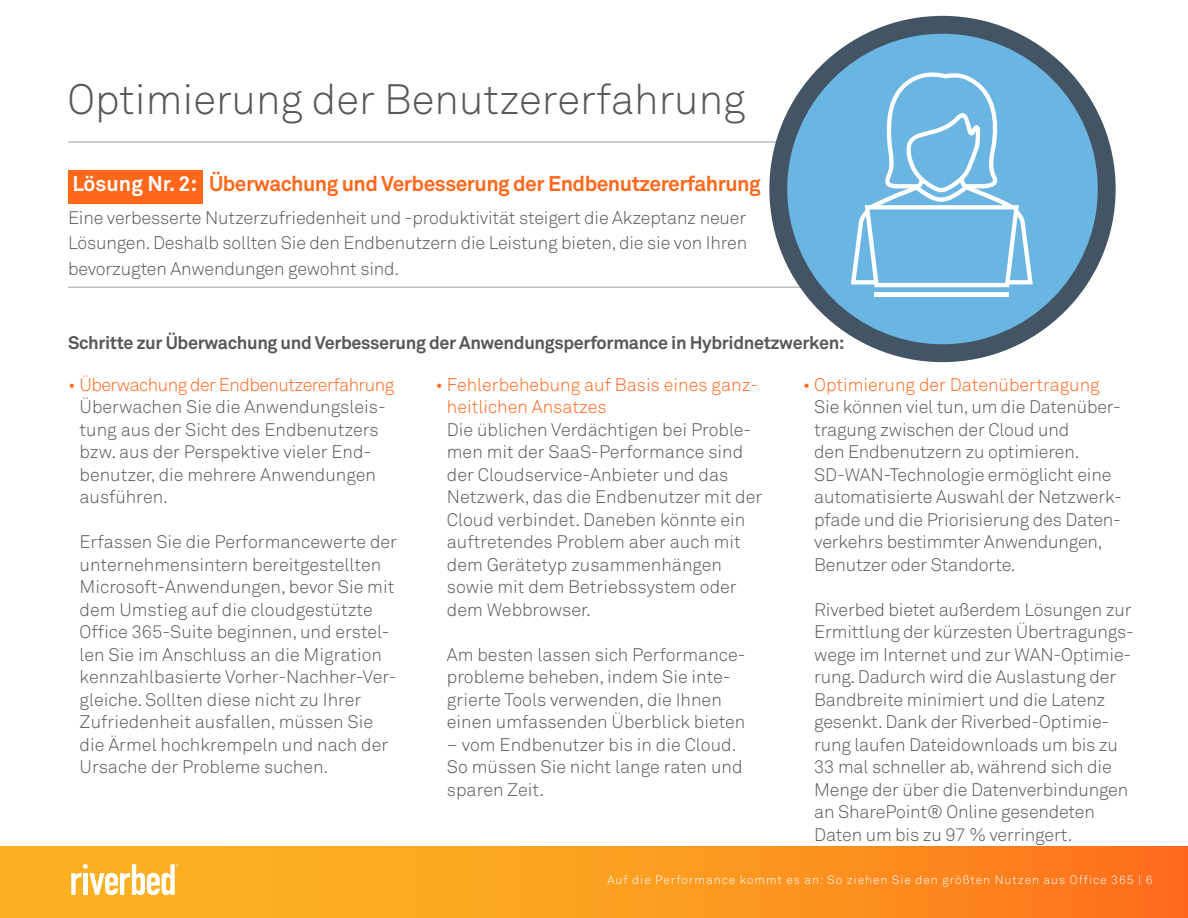
<style>
.page{position:relative;width:1188px;height:918px;background:#fff}
.page>*{position:absolute;margin:0;border:0;box-sizing:border-box;transform-origin:0 0}
.t1{font:300 42px "Akkurat Pro";color:#575757}
.t2{font:700 21px "Akkurat Pro";letter-spacing:-.025em;color:#ff671b}
.t3{font:300 18px/22.5px "Akkurat Pro";letter-spacing:-.005em;color:#575757}
.t4{font:300 18px/22.5px "Akkurat Pro";color:#ff671b}
.t5{font:700 18px "Akkurat Pro";letter-spacing:-.02em;color:#575757}
.t6{font:300 18px "Akkurat Pro";letter-spacing:-.03em;color:#ff671b}
.t7{font:300 12px "Akkurat Pro";letter-spacing:.08em;color:#fff}
.s1{color:#fff}
</style>
<div class="page">
<div style="left:0;top:847px;width:1188px;height:71px;background:linear-gradient(to right,#fabd23,#fe771d)"></div>
<svg style="left:71px;top:864px;width:107px;height:31px"></svg>
<div style="left:68px;top:170px;width:135px;height:33px;background:#ff671b"></div>
<hr style="left:68px;top:141px;width:836px;height:2px;background:#a7aca2">
<hr style="left:68px;top:287px;width:890px;height:1px;background:#a7aca2">
<div style="left:769px;top:16px;width:347px;height:346px;background:#435464;border-radius:50%"></div>
<div style="left:787px;top:34px;width:311px;height:310px;background:#6bb5e3;border-radius:50%"></div>
<hr style="left:874px;top:293px;width:135px;height:4px;background:#fff">
<svg style="left:851px;top:72px;width:182px;height:215px"></svg>
<h1 class="t1" style="left:68px;top:74px;width:680px">Optimierung der Benutzererfahrung</h1>
<p class="t2" style="left:72px;top:171px;width:690px"><span class="s1">Lösung Nr. 2:</span> Überwachung und Verbesserung der Endbenutzererfahrung</p>
<p class="t3" style="left:68px;top:205px;width:681px;line-height:25.5px;text-align:justify">Eine verbesserte Nutzerzufriedenheit und -produktivität steigert die Akzeptanz neuer Lösungen. Deshalb sollten Sie den Endbenutzern die Leistung bieten, die sie von Ihren bevorzugten Anwendungen gewohnt sind.</p>
<p class="t5" style="left:68px;top:331px;width:778px">Schritte zur Überwachung und Verbesserung der Anwendungsperformance in Hybridnetzwerken:</p>
<p class="t6" style="left:68px;top:374px;width:328px">• Überwachung der Endbenutzererfahrung</p>
<p class="t3" style="left:80px;top:396px;width:308px">Überwachen Sie die Anwendungsleis&shy;tung aus der Sicht des Endbenutzers bzw. aus der Perspektive vieler End&shy;benutzer, die mehrere Anwendungen ausführen.</p>
<p class="t3" style="left:80px;top:531px;width:319px">Erfassen Sie die Performancewerte der unternehmensintern bereitgestellten Microsoft-Anwendungen, bevor Sie mit dem Umstieg auf die cloudgestützte Office 365-Suite beginnen, und erstel&shy;len Sie im Anschluss an die Migration kennzahlbasierte Vorher-Nachher-Ver&shy;gleiche. Sollten diese nicht zu Ihrer Zufriedenheit ausfallen, müssen Sie die Ärmel hochkrempeln und nach der Ursache der Probleme suchen.</p>
<p class="t4" style="left:447px;top:373px;width:310px;text-indent:-12px">• Fehlerbehebung auf Basis eines ganz&shy;heitlichen Ansatzes</p>
<p class="t3" style="left:447px;top:418px;width:317px">Die üblichen Verdächtigen bei Proble&shy;men mit der SaaS-Performance sind der Cloudservice-Anbieter und das Netzwerk, das die Endbenutzer mit der Cloud verbindet. Daneben könnte ein auftretendes Problem aber auch mit dem Gerätetyp zusammenhängen sowie mit dem Betriebssystem oder dem Webbrowser.</p>
<p class="t3" style="left:447px;top:643px;width:300px">Am besten lassen sich Performance&shy;probleme beheben, indem Sie inte&shy;grierte Tools verwenden, die Ihnen einen umfassenden Überblick bieten</p>
<p class="t3" style="left:447px;top:733px;width:297px">– vom Endbenutzer bis in die Cloud.<br>So müssen Sie nicht lange raten und sparen Zeit.</p>
<p class="t4" style="left:803px;top:373px;width:299px">• Optimierung der Datenübertragung</p>
<p class="t3" style="left:814px;top:396px;width:309px">Sie können viel tun, um die Datenüber&shy;tragung zwischen der Cloud und<br>den Endbenutzern zu optimieren.<br>SD-WAN-Technologie ermöglicht eine automatisierte Auswahl der Netzwerk&shy;pfade und die Priorisierung des Daten&shy;verkehrs bestimmter Anwendungen, Benutzer oder Standorte.</p>
<p class="t3" style="left:814px;top:598px;width:319px">Riverbed bietet außerdem Lösungen zur Ermittlung der kürzesten Übertragungs&shy;wege im Internet und zur WAN-Optimie&shy;rung. Dadurch wird die Auslastung der Bandbreite minimiert und die Latenz gesenkt. Dank der Riverbed-Optimie&shy;rung laufen Dateidownloads um bis zu 33 mal schneller ab, während sich die Menge der über die Datenverbindungen an SharePoint® Online gesendeten Daten um bis zu 97 % verringert.</p>
<p class="t7" style="left:608px;top:873px;width:547px">Auf die Performance kommt es an: So ziehen Sie den größten Nutzen aus Office 365 | 6</p>
</div>
